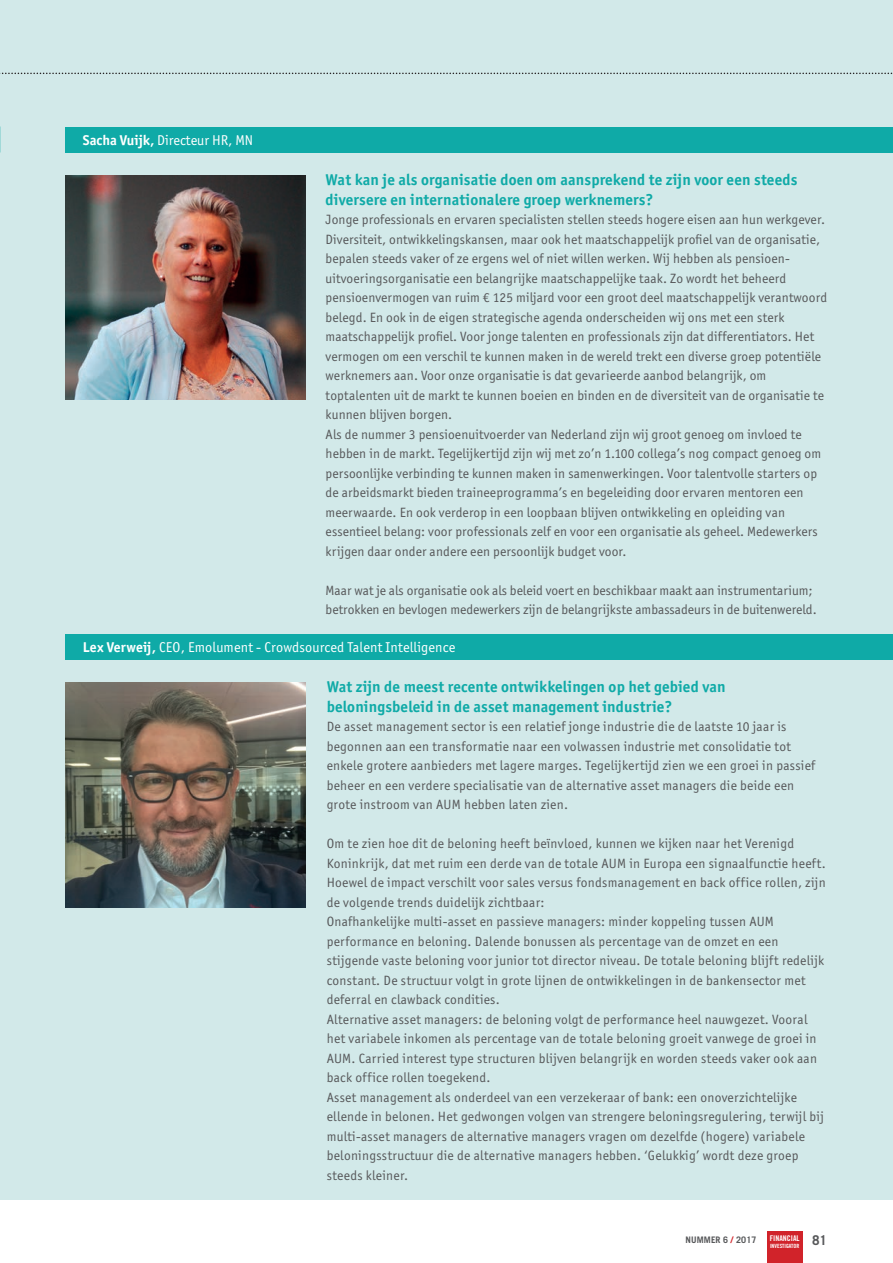
<style>
.page{position:relative;width:893px;height:1263px;background:#fff}
.page>*{position:absolute;margin:0;border:0;box-sizing:border-box;transform-origin:0 0}
.t1{font:700 15.75px/19.5px "Officina San ITC";letter-spacing:.01em;color:#0faaa7}
.t2{font:14.25px "Officina San ITC";letter-spacing:.01em;color:#fff}
.t3{font:13.5px/19.5px "Officina San ITC";letter-spacing:.015em;color:#57585a}
.t4{font:700 13.5px "Trade Gothic LT";color:#57585a}
.t5{font:700 9px "Trade Gothic LT";letter-spacing:.01em;color:#57585a}
.t6{font:7.8px "Trade Gothic LT Bold Cond Twenty";color:#fff}
.t7{font:5.7px "Trade Gothic LT Bold Cond Twenty";color:#fff}
.s1{font-weight:700}
.s2{color:#d1232a}
</style>
<div class="page">
<div style="left:767px;top:1231px;width:35px;height:32px;background:#d1232a"></div>
<div style="left:0;top:0;width:893px;height:1199px;background:#d2e9e9"></div>
<svg style="left:0;top:73px;width:893px;height:1px"></svg>
<div style="left:66px;top:127px;width:827px;height:25px;background:#0faaa7"></div>
<img style="left:66px;top:176px;width:239px;height:224px">
<div style="left:66px;top:634px;width:827px;height:25px;background:#0faaa7"></div>
<img style="left:66px;top:683px;width:239px;height:224px">
<p class="t2" style="left:83px;top:132px;width:172px"><span class="s1">Sacha Vuijk,</span> Directeur HR, MN</p>
<p class="t1" style="left:326px;top:170px;width:473px">Wat kan je als organisatie doen om aansprekend te zijn voor een steeds diversere en internationalere groep werknemers?</p>
<p class="t3" style="left:326px;top:210px;width:503px">Jonge professionals en ervaren specialisten stellen steeds hogere eisen aan hun werkgever.<br>Diversiteit, ontwikkelingskansen, maar ook het maatschappelijk profiel van de organisatie, bepalen steeds vaker of ze ergens wel of niet willen werken. Wij hebben als pensioen&shy;uitvoeringsorganisatie een belangrijke maatschappelijke taak. Zo wordt het beheerd pensioenvermogen van ruim € 125 miljard voor een groot deel maatschappelijk verantwoord belegd. En ook in de eigen strategische agenda onderscheiden wij ons met een sterk maatschappelijk profiel. Voor jonge talenten en professionals zijn dat differentiators. Het vermogen om een verschil te kunnen maken in de wereld trekt een diverse groep potentiële werknemers aan. Voor onze organisatie is dat gevarieerde aanbod belangrijk, om toptalenten uit de markt te kunnen boeien en binden en de diversiteit van de organisatie te kunnen blijven borgen.<br>Als de nummer 3 pensioenuitvoerder van Nederland zijn wij groot genoeg om invloed te hebben in de markt. Tegelijkertijd zijn wij met zo’n 1.100 collega’s nog compact genoeg om persoonlijke verbinding te kunnen maken in samenwerkingen. Voor talentvolle starters op de arbeidsmarkt bieden traineeprogramma’s en begeleiding door ervaren mentoren een meerwaarde. En ook verderop in een loopbaan blijven ontwikkeling en opleiding van essentieel belang: voor professionals zelf en voor een organisatie als geheel. Medewerkers krijgen daar onder andere een persoonlijk budget voor.</p>
<p class="t3" style="left:326px;top:580px;width:492px">Maar wat je als organisatie ook als beleid voert en beschikbaar maakt aan instrumentarium; betrokken en bevlogen medewerkers zijn de belangrijkste ambassadeurs in de buitenwereld.</p>
<p class="t2" style="left:83px;top:639px;width:374px"><span class="s1">Lex Verweij,</span> CEO, Emolument - Crowdsourced Talent Intelligence</p>
<p class="t1" style="left:327px;top:677px;width:401px">Wat zijn de meest recente ontwikkelingen op het gebied van beloningsbeleid in de asset management industrie?</p>
<p class="t3" style="left:327px;top:717px;width:490px">De asset management sector is een relatief jonge industrie die de laatste 10 jaar is begonnen aan een transformatie naar een volwassen industrie met consolidatie tot enkele grotere aanbieders met lagere marges. Tegelijkertijd zien we een groei in passief beheer en een verdere specialisatie van de alternative asset managers die beide een grote instroom van AUM hebben laten zien.</p>
<p class="t3" style="left:327px;top:834px;width:500px">Om te zien hoe dit de beloning heeft beïnvloed, kunnen we kijken naar het Verenigd Koninkrijk, dat met ruim een derde van de totale AUM in Europa een signaalfunctie heeft.<br>Hoewel de impact verschilt voor sales versus fondsmanagement en back office rollen, zijn de volgende trends duidelijk zichtbaar:<br>Onafhankelijke multi-asset en passieve managers: minder koppeling tussen AUM performance en beloning. Dalende bonussen als percentage van de omzet en een stijgende vaste beloning voor junior tot director niveau. De totale beloning blijft redelijk constant. De structuur volgt in grote lijnen de ontwikkelingen in de bankensector met deferral en clawback condities.<br>Alternative asset managers: de beloning volgt de performance heel nauwgezet. Vooral het variabele inkomen als percentage van de totale beloning groeit vanwege de groei in AUM. Carried interest type structuren blijven belangrijk en worden steeds vaker ook aan back office rollen toegekend.<br>Asset management als onderdeel van een verzekeraar of bank: een onoverzichtelijke ellende in belonen. Het gedwongen volgen van strengere beloningsregulering, terwijl bij multi-asset managers de alternative managers vragen om dezelfde (hogere) variabele beloningsstructuur die de alternative managers hebben. ‘Gelukkig’ wordt deze groep steeds kleiner.</p>
<p class="t5" style="left:686px;top:1234px;width:72px">NUMMER 6 <span class="s2">/</span> 2017</p>
<p class="t4" style="left:812px;top:1232px;width:17px">81</p>
<p class="t6" style="left:770px;top:1233px;width:31px">FINANCIAL</p>
<p class="t7" style="left:770px;top:1242px;width:31px">INVESTIGATOR</p>
</div>
